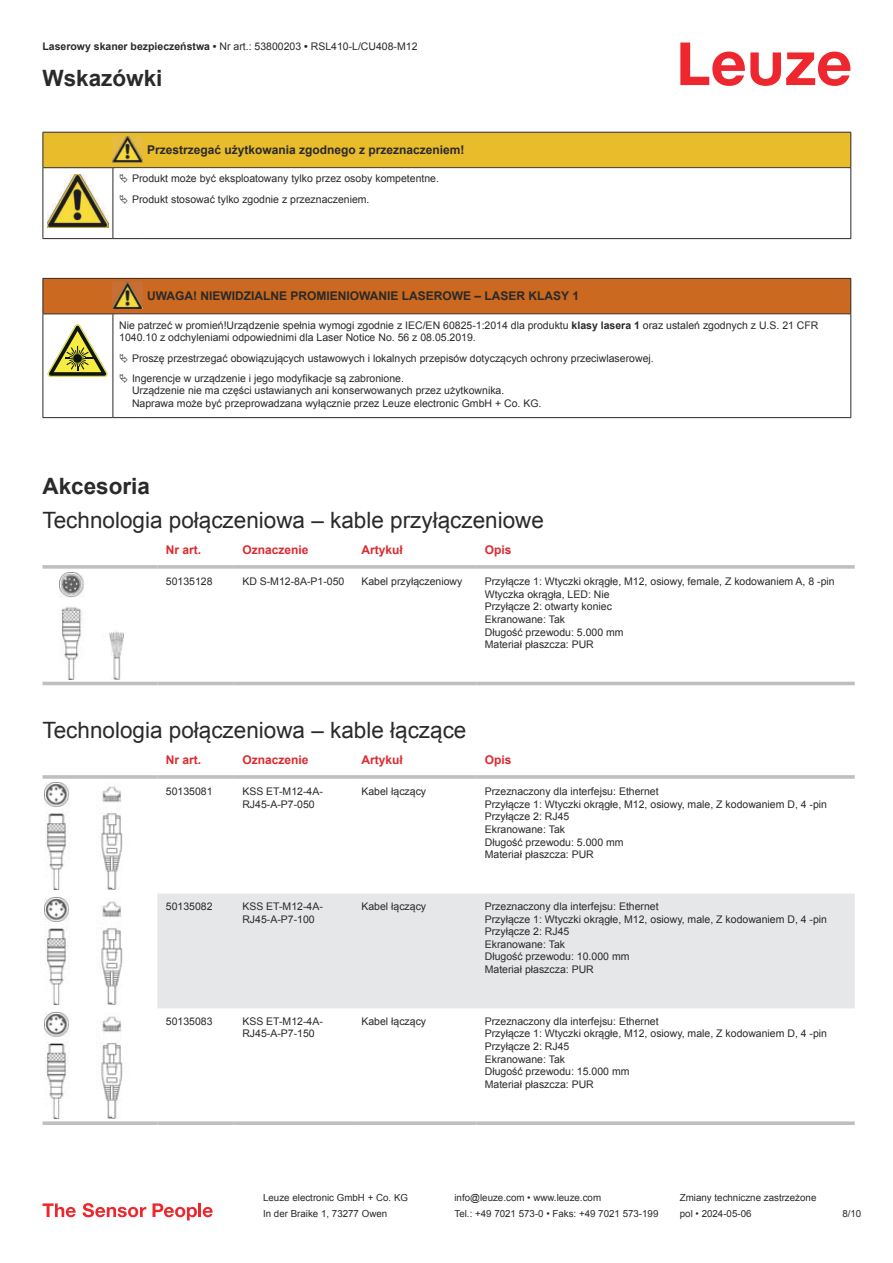
<style>
.page{position:relative;width:893px;height:1263px;background:#fff}
.page>*{position:absolute;margin:0;border:0;box-sizing:border-box;transform-origin:0 0}
.t1{font:22.5px "Arial";color:#2b292a}
.t2{font:700 22.5px "Arial";color:#2b292a}
.t3{font:700 12px "Arial";color:#2b292a}
.t4{font:700 12px "Arial";color:#db2a30}
.t5{font:10.5px/12.6px "Arial";color:#2b292a}
.t6{font:9.75px "Arial";color:#2b292a}
.s1{font-weight:700}
</style>
<div class="page">
<svg style="left:680px;top:43px;width:170px;height:43px"></svg>
<svg style="left:43px;top:572px;width:812px;height:114px"></svg>
<svg style="left:43px;top:565px;width:114px;height:4px"></svg>
<svg style="left:157px;top:565px;width:77px;height:4px"></svg>
<svg style="left:234px;top:565px;width:119px;height:4px"></svg>
<svg style="left:353px;top:565px;width:123px;height:4px"></svg>
<svg style="left:476px;top:565px;width:379px;height:4px;fill:#c3c5c6"></svg>
<hr style="left:43px;top:682px;width:114px;height:3px;background:#bdbfc1">
<hr style="left:157px;top:682px;width:77px;height:3px;background:#bdbfc1">
<hr style="left:234px;top:682px;width:119px;height:3px;background:#bdbfc1">
<hr style="left:353px;top:682px;width:123px;height:3px;background:#bdbfc1">
<hr style="left:476px;top:682px;width:379px;height:3px;background:#bdbfc1">
<img style="left:59px;top:573px;width:65px;height:106px">
<div style="left:157px;top:893px;width:698px;height:115px;background:#e6e7e9"></div>
<hr style="left:43px;top:775px;width:114px;height:4px;background:#bdbfc1">
<hr style="left:157px;top:775px;width:77px;height:4px;background:#c7c9ca">
<hr style="left:234px;top:775px;width:119px;height:4px;background:#bdbfc1">
<hr style="left:353px;top:775px;width:123px;height:4px;background:#bdbfc1">
<hr style="left:476px;top:775px;width:379px;height:4px;background:#c7c9ca">
<svg style="left:43px;top:1121px;width:114px;height:4px"></svg>
<svg style="left:157px;top:1121px;width:77px;height:4px"></svg>
<svg style="left:234px;top:1121px;width:119px;height:4px"></svg>
<svg style="left:353px;top:1121px;width:123px;height:4px"></svg>
<svg style="left:476px;top:1121px;width:379px;height:4px;fill:#bdbfc1"></svg>
<img style="left:45px;top:783px;width:78px;height:106px">
<img style="left:45px;top:898px;width:78px;height:106px">
<img style="left:45px;top:1013px;width:78px;height:106px">
<svg style="left:43px;top:1203px;width:33px;height:14px"></svg>
<svg style="left:83px;top:1203px;width:63px;height:14px"></svg>
<svg style="left:153px;top:1203px;width:44px;height:17px"></svg>
<hr style="left:198px;top:1203px;width:3px;height:14px;background:#ed272d">
<svg style="left:203px;top:1207px;width:10px;height:10px"></svg>
<hr style="left:43px;top:168px;width:1px;height:66px;background:#2b292a">
<hr style="left:113px;top:168px;width:1px;height:66px;background:#2b292a">
<hr style="left:850px;top:168px;width:1px;height:66px;background:#2b292a">
<hr style="left:43px;top:238px;width:70px;height:1px;background:#2b292a">
<hr style="left:113px;top:238px;width:30px;height:1px;background:#2b292a">
<hr style="left:143px;top:238px;width:708px;height:1px;background:#2b292a">
<img style="left:47px;top:209px;width:61px;height:19px">
<div style="left:44px;top:279px;width:806px;height:34px;background:#ca691f"></div>
<svg style="left:44px;top:314px;width:806px;height:103px"></svg>
<hr style="left:43px;top:278px;width:70px;height:1px;background:#2b292a">
<hr style="left:43px;top:279px;width:1px;height:34px;background:#2b292a">
<hr style="left:43px;top:313px;width:70px;height:1px;background:#2b292a">
<hr style="left:113px;top:278px;width:30px;height:1px;background:#2b292a">
<hr style="left:113px;top:313px;width:30px;height:1px;background:#2b292a">
<hr style="left:143px;top:278px;width:708px;height:1px;background:#2b292a">
<hr style="left:850px;top:279px;width:1px;height:34px;background:#2b292a">
<hr style="left:143px;top:313px;width:708px;height:1px;background:#2b292a">
<hr style="left:43px;top:314px;width:1px;height:99px;background:#2b292a">
<hr style="left:113px;top:314px;width:1px;height:99px;background:#2b292a">
<hr style="left:850px;top:314px;width:1px;height:99px;background:#2b292a">
<hr style="left:43px;top:417px;width:70px;height:1px;background:#2b292a">
<hr style="left:113px;top:417px;width:30px;height:1px;background:#2b292a">
<hr style="left:143px;top:417px;width:708px;height:1px;background:#2b292a">
<img style="left:113px;top:283px;width:30px;height:26px">
<svg style="left:47px;top:324px;width:60px;height:53px"></svg>
<svg style="left:115px;top:315px;width:734px;height:98px"></svg>
<svg style="left:43px;top:132px;width:808px;height:77px"></svg>
<svg style="left:120px;top:353px;width:8px;height:9px"></svg>
<svg style="left:120px;top:373px;width:8px;height:10px"></svg>
<p class="t5" style="left:43px;top:41px;width:377px"><span class="s1">Laserowy skaner bezpieczeństwa •</span> Nr art.: 53800203 <span class="s1">•</span> RSL410-L/CU408-M12</p>
<h1 class="t2" style="left:43px;top:70px;width:122px">Wskazówki</h1>
<p class="t3" style="left:147px;top:141px;width:319px">Przestrzegać użytkowania zgodnego z przeznaczeniem!</p>
<p class="t5" style="left:132px;top:169px;width:308px;line-height:20.2px">Produkt może być eksploatowany tylko przez osoby kompetentne.<br>Produkt stosować tylko zgodnie z przeznaczeniem.</p>
<p class="t3" style="left:147px;top:288px;width:433px">UWAGA! NIEWIDZIALNE PROMIENIOWANIE LASEROWE – LASER KLASY 1</p>
<p class="t5" style="left:119px;top:319px;width:701px">Nie patrzeć w promień!Urządzenie spełnia wymogi zgodnie z IEC/EN 60825-1:2014 dla produktu <span class="s1">klasy lasera 1</span> oraz ustaleń zgodnych z U.S. 21 CFR<br>1040.10 z odchyleniami odpowiednimi dla Laser Notice No. 56 z 08.05.2019.</p>
<p class="t5" style="left:132px;top:348px;width:523px;line-height:20.2px">Proszę przestrzegać obowiązujących ustawowych i lokalnych przepisów dotyczących ochrony przeciwlaserowej.<br>Ingerencje w urządzenie i jego modyfikacje są zabronione.</p>
<p class="t5" style="left:132px;top:384px;width:411px">Urządzenie nie ma części ustawianych ani konserwowanych przez użytkownika.<br>Naprawa może być przeprowadzana wyłącznie przez Leuze electronic GmbH + Co. KG.</p>
<h1 class="t2" style="left:43px;top:478px;width:109px">Akcesoria</h1>
<h1 class="t1" style="left:43px;top:505px;width:503px">Technologia połączeniowa – kable przyłączeniowe</h1>
<p class="t4" style="left:166px;top:542px;width:37px">Nr art.</p>
<p class="t4" style="left:242px;top:545px;width:68px">Oznaczenie</p>
<p class="t4" style="left:361px;top:542px;width:43px">Artykuł</p>
<p class="t4" style="left:485px;top:545px;width:28px">Opis</p>
<p class="t5" style="left:166px;top:576px;width:48px">50135128</p>
<p class="t5" style="left:242px;top:575px;width:104px">KD S-M12-8A-P1- 050</p>
<p class="t5" style="left:361px;top:575px;width:102px">Kabel przyłączeniowy</p>
<p class="t5" style="left:485px;top:575px;width:351px">Przyłącze 1: Wtyczki okrągłe, M12, osiowy, female, Z kodowaniem A, 8 -pin<br>Wtyczka okrągła, LED: Nie<br>Przyłącze 2: otwarty koniec<br>Ekranowane: Tak<br>Długość przewodu: 5.000 mm<br>Materiał płaszcza: PUR</p>
<h1 class="t1" style="left:43px;top:715px;width:425px">Technologia połączeniowa – kable łączące</h1>
<p class="t4" style="left:166px;top:752px;width:37px">Nr art.</p>
<p class="t4" style="left:242px;top:755px;width:68px">Oznaczenie</p>
<p class="t4" style="left:361px;top:752px;width:43px">Artykuł</p>
<p class="t4" style="left:485px;top:755px;width:28px">Opis</p>
<p class="t5" style="left:166px;top:786px;width:48px">50135081</p>
<p class="t5" style="left:242px;top:785px;width:82px">KSS ET-M12-4A-<br>RJ45-A-P7-050</p>
<p class="t5" style="left:361px;top:785px;width:66px">Kabel łączący</p>
<p class="t5" style="left:485px;top:785px;width:344px">Przeznaczony dla interfejsu: Ethernet<br>Przyłącze 1: Wtyczki okrągłe, M12, osiowy, male, Z kodowaniem D, 4 -pin<br>Przyłącze 2: RJ45<br>Ekranowane: Tak<br>Długość przewodu: 5.000 mm<br>Materiał płaszcza: PUR</p>
<p class="t5" style="left:166px;top:901px;width:48px">50135082</p>
<p class="t5" style="left:242px;top:900px;width:82px">KSS ET-M12-4A-<br>RJ45-A-P7-100</p>
<p class="t5" style="left:361px;top:900px;width:66px">Kabel łączący</p>
<p class="t5" style="left:485px;top:900px;width:344px">Przeznaczony dla interfejsu: Ethernet<br>Przyłącze 1: Wtyczki okrągłe, M12, osiowy, male, Z kodowaniem D, 4 -pin<br>Przyłącze 2: RJ45<br>Ekranowane: Tak<br>Długość przewodu: 10.000 mm<br>Materiał płaszcza: PUR</p>
<p class="t5" style="left:166px;top:1016px;width:48px">50135083</p>
<p class="t5" style="left:242px;top:1015px;width:82px">KSS ET-M12-4A-<br>RJ45-A-P7-150</p>
<p class="t5" style="left:361px;top:1015px;width:66px">Kabel łączący</p>
<p class="t5" style="left:485px;top:1015px;width:344px">Przeznaczony dla interfejsu: Ethernet<br>Przyłącze 1: Wtyczki okrągłe, M12, osiowy, male, Z kodowaniem D, 4 -pin<br>Przyłącze 2: RJ45<br>Ekranowane: Tak<br>Długość przewodu: 15.000 mm<br>Materiał płaszcza: PUR</p>
<p class="t6" style="left:263px;top:1191px;width:146px">Leuze electronic GmbH + Co. KG</p>
<p class="t6" style="left:454px;top:1191px;width:148px">info@leuze.com • www.leuze.com</p>
<p class="t6" style="left:680px;top:1191px;width:138px">Zmiany techniczne zastrzeżone</p>
<p class="t6" style="left:263px;top:1210px;width:126px">In der Braike 1, 73277 Owen</p>
<p class="t6" style="left:454px;top:1207px;width:205px">Tel.: +49 7021 573-0 • Faks: +49 7021 573-199</p>
<p class="t6" style="left:680px;top:1207px;width:73px">pol • 2024-05-06</p>
<p class="t6" style="left:842px;top:1210px;width:20px">8 /10</p>
</div>
